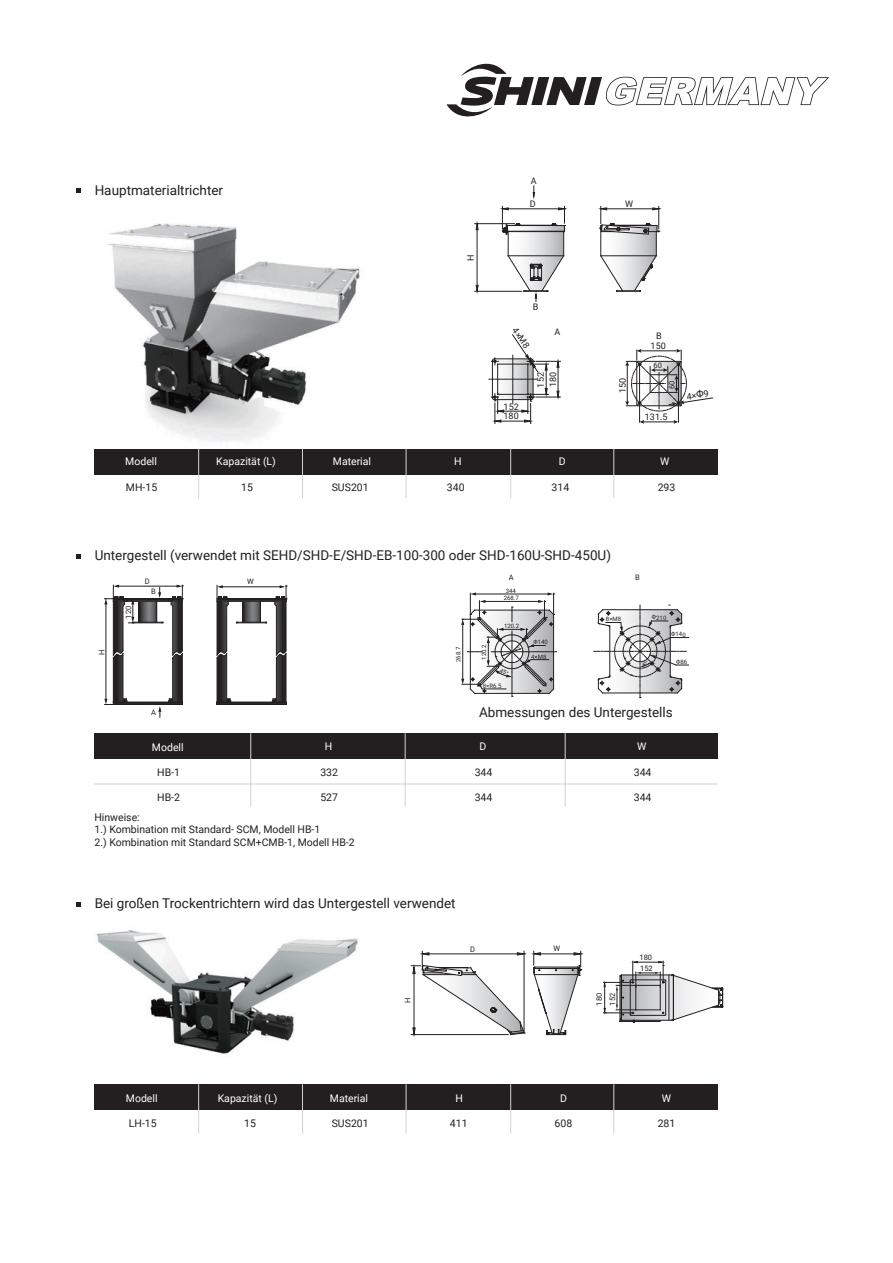
<style>
.page{position:relative;width:893px;height:1263px;background:#fff}
.page>*{position:absolute;margin:0;border:0;box-sizing:border-box;transform-origin:0 0}
.t1{font:13.5px "Roboto";color:#231f20}
.t2{font:10.5px/12.6px "Roboto";color:#231f20}
.t3{font:10.5px "Roboto";color:#fff}
.t4{font:9px/10.4px "Roboto";color:#231f20;text-align:center}
.t5{font:7.5px/10.9px "Roboto";color:#231f20}
.t6{font:6px/7.1px "Roboto";color:#231f20;text-align:center}
.s1{font-size:10.5px}
</style>
<div class="page">
<svg style="left:446px;top:63px;width:383px;height:54px"></svg>
<img style="left:107px;top:223px;width:253px;height:219px">
<img style="left:96px;top:930px;width:262px;height:124px">
<div style="left:95px;top:1084px;width:623px;height:26px;background:#231f20"></div>
<hr style="left:406px;top:1084px;width:1px;height:49px;background:#d1d2d4">
<hr style="left:302px;top:1084px;width:1px;height:49px;background:#d1d2d4">
<hr style="left:198px;top:1084px;width:1px;height:49px;background:#d1d2d4">
<hr style="left:510px;top:1084px;width:1px;height:49px;background:#d1d2d4">
<hr style="left:613px;top:1084px;width:1px;height:49px;background:#d1d2d4">
<div style="left:95px;top:449px;width:623px;height:25px;background:#231f20"></div>
<hr style="left:406px;top:449px;width:1px;height:49px;background:#d1d2d4">
<hr style="left:302px;top:449px;width:1px;height:49px;background:#d1d2d4">
<hr style="left:198px;top:449px;width:1px;height:49px;background:#d1d2d4">
<hr style="left:510px;top:449px;width:1px;height:49px;background:#d1d2d4">
<hr style="left:613px;top:449px;width:1px;height:49px;background:#d1d2d4">
<div style="left:95px;top:733px;width:623px;height:25px;background:#231f20"></div>
<hr style="left:250px;top:733px;width:1px;height:73px;background:#d1d2d4">
<hr style="left:405px;top:733px;width:1px;height:73px;background:#d1d2d4">
<hr style="left:565px;top:733px;width:1px;height:73px;background:#d1d2d4">
<hr style="left:95px;top:784px;width:623px;height:1px;background:#d1d2d4">
<svg style="left:243px;top:602px;width:17px;height:20px"></svg>
<hr style="left:217px;top:702px;width:69px;height:3px;background:#2a2829">
<hr style="left:113px;top:702px;width:69px;height:3px;background:#2a2829">
<svg style="left:140px;top:602px;width:16px;height:20px"></svg>
<hr style="left:217px;top:599px;width:69px;height:2px;background:#2a2728">
<hr style="left:113px;top:599px;width:69px;height:2px;background:#2a2728">
<hr style="left:475px;top:291px;width:47px;height:1px;background:#231f20">
<hr style="left:475px;top:223px;width:40px;height:1px;background:#231f20">
<hr style="left:477px;top:230px;width:1px;height:55px;background:#231f20">
<svg style="left:476px;top:285px;width:3px;height:9px"></svg>
<svg style="left:476px;top:221px;width:3px;height:9px"></svg>
<svg style="left:598px;top:206px;width:63px;height:86px"></svg>
<svg style="left:489px;top:334px;width:71px;height:89px"></svg>
<svg style="left:533px;top:186px;width:2px;height:13px"></svg>
<svg style="left:500px;top:206px;width:67px;height:95px"></svg>
<svg style="left:411px;top:951px;width:172px;height:86px"></svg>
<hr style="left:639px;top:364px;width:1px;height:58px;background:#231f20">
<hr style="left:678px;top:364px;width:1px;height:58px;background:#231f20">
<hr style="left:643px;top:422px;width:32px;height:1px;background:#231f20">
<svg style="left:640px;top:420px;width:4px;height:4px"></svg>
<svg style="left:674px;top:420px;width:4px;height:4px"></svg>
<svg style="left:625px;top:349px;width:88px;height:63px"></svg>
<svg style="left:603px;top:961px;width:120px;height:62px"></svg>
<hr style="left:113px;top:704px;width:69px;height:1px;background:#231f20">
<hr style="left:113px;top:702px;width:69px;height:1px;background:#231f20">
<hr style="left:133px;top:622px;width:30px;height:1px;background:#231f20">
<hr style="left:113px;top:601px;width:69px;height:1px;background:#231f20">
<hr style="left:113px;top:598px;width:69px;height:1px;background:#231f20">
<hr style="left:217px;top:704px;width:69px;height:1px;background:#231f20">
<hr style="left:217px;top:702px;width:69px;height:1px;background:#231f20">
<hr style="left:236px;top:622px;width:31px;height:1px;background:#231f20">
<hr style="left:217px;top:601px;width:69px;height:1px;background:#231f20">
<hr style="left:217px;top:598px;width:69px;height:1px;background:#231f20">
<hr style="left:118px;top:586px;width:60px;height:1px;background:#231f20">
<hr style="left:222px;top:586px;width:59px;height:1px;background:#231f20">
<svg style="left:104px;top:585px;width:36px;height:120px"></svg>
<svg style="left:260px;top:585px;width:27px;height:119px"></svg>
<svg style="left:216px;top:585px;width:27px;height:119px"></svg>
<svg style="left:156px;top:585px;width:27px;height:132px"></svg>
<svg style="left:77px;top:188px;width:4px;height:4px"></svg>
<svg style="left:77px;top:554px;width:4px;height:4px"></svg>
<svg style="left:77px;top:902px;width:4px;height:4px"></svg>
<svg style="left:594px;top:605px;width:95px;height:93px"></svg>
<svg style="left:461px;top:592px;width:95px;height:105px"></svg>
<p class="t1" style="left:95px;top:181px;width:130px">Hauptmaterialtrichter</p>
<p class="t4" style="left:465px;top:261px;width:8px;rotate:-90deg">H</p>
<p class="t3" style="left:125px;top:454px;width:33px">Modell</p>
<p class="t3" style="left:216px;top:454px;width:61px">Kapazität (L)</p>
<p class="t3" style="left:333px;top:454px;width:40px">Material</p>
<p class="t3" style="left:454px;top:454px;width:9px">H</p>
<p class="t2" style="left:126px;top:481px;width:33px">MH-15</p>
<p class="t2" style="left:241px;top:481px;width:13px">15</p>
<p class="t2" style="left:332px;top:481px;width:38px">SUS201</p>
<p class="t2" style="left:447px;top:481px;width:19px">340</p>
<p class="t4" style="left:531px;top:175px;width:7px">A</p>
<p class="t4" style="left:530px;top:198px;width:7px">D</p>
<p class="t4" style="left:625px;top:198px;width:9px">W</p>
<p class="t4" style="left:533px;top:301px;width:7px">B</p>
<p class="t4" style="left:519px;top:325px;width:24px;rotate:55deg">4×M8</p>
<p class="t4" style="left:554px;top:326px;width:7px">A</p>
<p class="t4" style="left:504px;top:401px;width:17px">152</p>
<p class="t4" style="left:504px;top:410px;width:17px">180</p>
<p class="t4" style="left:534px;top:387px;width:17px;line-height:12.1px;text-align:left;rotate:-90deg">152<br>180</p>
<p class="t4" style="left:617px;top:393px;width:17px;rotate:-90deg">150</p>
<p class="t4" style="left:651px;top:330px;width:17px">B<br>150</p>
<p class="t5" style="left:654px;top:359px;width:10px">60</p>
<p class="t5" style="left:666px;top:389px;width:10px;rotate:-90deg">60</p>
<p class="t4" style="left:645px;top:411px;width:24px">131.5</p>
<p class="t4" style="left:686px;top:391px;width:24px;rotate:-8deg">4×<span class="s1">Φ</span>9</p>
<p class="t3" style="left:559px;top:454px;width:8px">D</p>
<p class="t2" style="left:552px;top:481px;width:19px">314</p>
<p class="t2" style="left:658px;top:481px;width:19px">293</p>
<p class="t3" style="left:660px;top:454px;width:11px">W</p>
<p class="t1" style="left:95px;top:546px;width:518px">Untergestell (verwendet mit SEHD/SHD-E/SHD-EB-100-300 oder SHD-160U-SHD-450U)</p>
<p class="t5" style="left:123px;top:619px;width:14px;rotate:-90deg">120</p>
<p class="t5" style="left:145px;top:576px;width:6px">D</p>
<p class="t5" style="left:151px;top:585px;width:6px">B</p>
<p class="t5" style="left:247px;top:576px;width:8px">W</p>
<p class="t5" style="left:509px;top:572px;width:6px">A</p>
<p class="t5" style="left:635px;top:572px;width:6px">B</p>
<p class="t6" style="left:504px;top:587px;width:17px">344<br>268.7</p>
<p class="t6" style="left:504px;top:622px;width:17px">120.2</p>
<p class="t6" style="left:606px;top:615px;width:17px">8×M8</p>
<p class="t6" style="left:652px;top:614px;width:16px">Φ210</p>
<p class="t5" style="left:96px;top:655px;width:7px;rotate:-90deg">H</p>
<p class="t6" style="left:455px;top:662px;width:17px;rotate:-90deg">268.7</p>
<p class="t6" style="left:480px;top:660px;width:17px;rotate:-90deg">120.2</p>
<p class="t6" style="left:483px;top:682px;width:20px">8×R6.5</p>
<p class="t6" style="left:534px;top:638px;width:16px">Φ140</p>
<p class="t6" style="left:531px;top:653px;width:17px">4×M8</p>
<p class="t6" style="left:671px;top:631px;width:16px">Φ140</p>
<p class="t6" style="left:676px;top:658px;width:13px">Φ86</p>
<p class="t5" style="left:151px;top:707px;width:6px">A</p>
<p class="t1" style="left:479px;top:702px;width:195px">Abmessungen des Untergestells</p>
<p class="t3" style="left:152px;top:740px;width:33px">Modell</p>
<p class="t3" style="left:325px;top:739px;width:9px">H</p>
<p class="t2" style="left:157px;top:765px;width:24px">HB-1</p>
<p class="t2" style="left:320px;top:765px;width:19px">332</p>
<p class="t3" style="left:479px;top:739px;width:8px">D</p>
<p class="t2" style="left:475px;top:765px;width:19px">344</p>
<p class="t2" style="left:634px;top:765px;width:19px">344</p>
<p class="t3" style="left:637px;top:739px;width:11px">W</p>
<p class="t2" style="left:157px;top:790px;width:24px">HB-2</p>
<p class="t2" style="left:320px;top:790px;width:19px">527</p>
<p class="t2" style="left:475px;top:790px;width:19px">344</p>
<p class="t2" style="left:634px;top:790px;width:19px">344</p>
<p class="t2" style="left:94px;top:810px;width:262px">Hinweise:<br>1.) Kombination mit Standard- SCM, Modell HB-1<br>2.) Kombination mit Standard SCM+CMB-1, Modell HB-2</p>
<p class="t1" style="left:95px;top:894px;width:362px">Bei großen Trockentrichtern wird das Untergestell verwendet</p>
<p class="t5" style="left:470px;top:944px;width:6px">D</p>
<p class="t5" style="left:402px;top:1003px;width:7px;rotate:-90deg">H</p>
<p class="t3" style="left:126px;top:1091px;width:33px">Modell</p>
<p class="t3" style="left:218px;top:1091px;width:61px">Kapazität (L)</p>
<p class="t3" style="left:330px;top:1091px;width:40px">Material</p>
<p class="t3" style="left:455px;top:1091px;width:9px">H</p>
<p class="t2" style="left:129px;top:1116px;width:29px">LH-15</p>
<p class="t2" style="left:244px;top:1116px;width:13px">15</p>
<p class="t2" style="left:332px;top:1116px;width:38px">SUS201</p>
<p class="t2" style="left:450px;top:1116px;width:19px">411</p>
<p class="t5" style="left:553px;top:943px;width:8px">W</p>
<p class="t5" style="left:607px;top:1005px;width:14px;rotate:-90deg">152</p>
<p class="t5" style="left:593px;top:1005px;width:14px;rotate:-90deg">180</p>
<p class="t5" style="left:639px;top:952px;width:15px">180<br>152</p>
<p class="t3" style="left:560px;top:1091px;width:8px">D</p>
<p class="t2" style="left:555px;top:1116px;width:19px">608</p>
<p class="t2" style="left:658px;top:1116px;width:19px">281</p>
<p class="t3" style="left:662px;top:1091px;width:11px">W</p>
</div>
